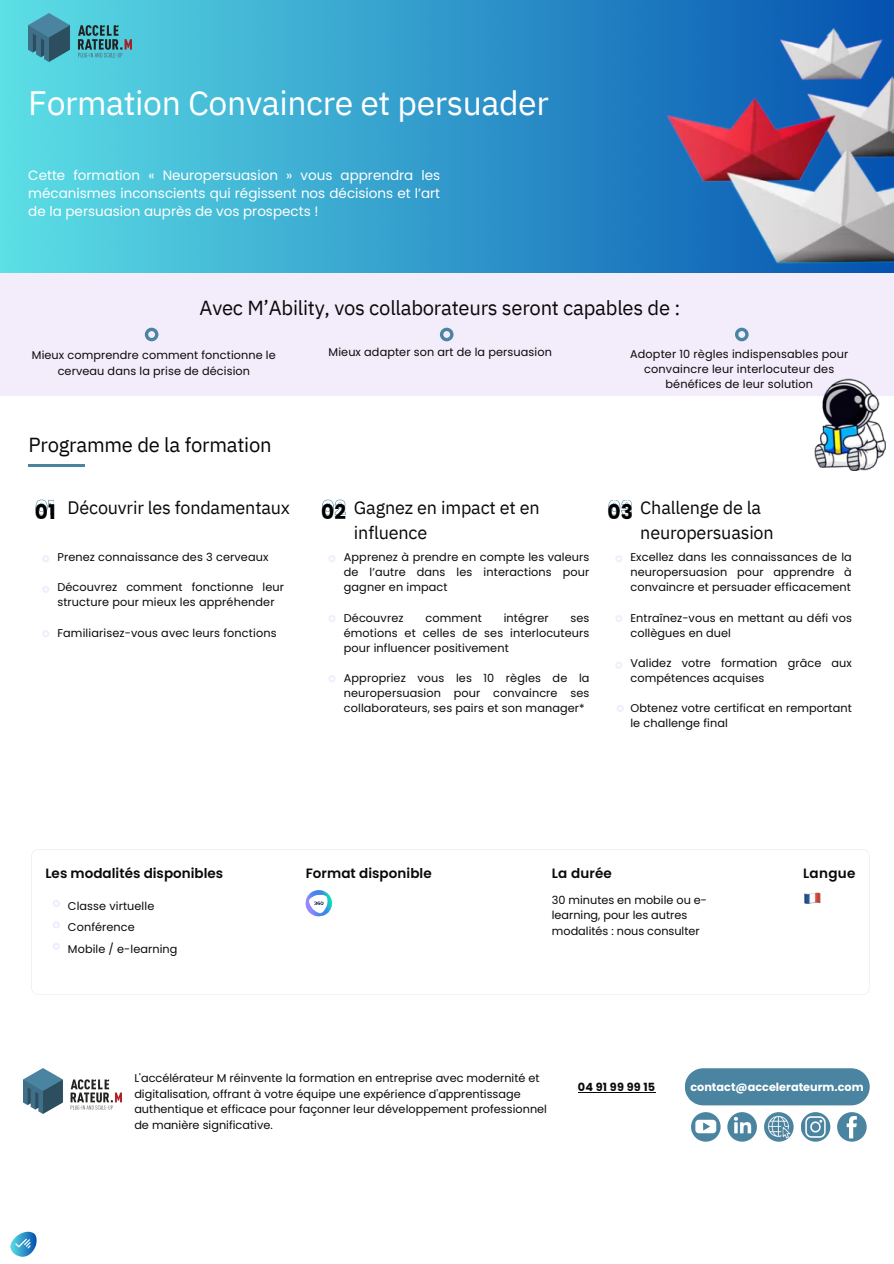
<style>
.page{position:relative;width:894px;height:1264px;background:#fff}
.page>*{position:absolute;margin:0;border:0;box-sizing:border-box;transform-origin:0 0}
.t1{font:33.75px "IBM Plex Sans";letter-spacing:-.015em;color:#fff}
.t2{font:20.25px "IBM Plex Sans";letter-spacing:-.015em;color:#0a0909}
.t3{font:700 20.25px "Poppins";color:#000}
.t4{font:18px/24.8px "IBM Plex Sans";letter-spacing:-.01em;color:#0a0909}
.t5{font:13.5px/18px "Poppins";color:#fff;text-align:justify}
.t6{font:600 13.5px "Poppins";letter-spacing:.005em;color:#0a0909}
.t7{font:11.25px/15px "Poppins";letter-spacing:.01em;color:#0a0909}
.t8{font:700 11.25px "Poppins";color:#fff}
.t9{font:700 11.25px "Poppins";letter-spacing:.015em;color:#0a0909}
</style>
<div class="page">
<div style="left:0;top:0;width:893px;height:358px;background:linear-gradient(to right,#5cdfe5,#0552b0)"></div>
<div style="left:0;top:274px;width:893px;height:122px;background:#f3edfb"></div>
<svg style="left:145px;top:328px;width:13px;height:13px"></svg>
<svg style="left:440px;top:328px;width:13px;height:13px"></svg>
<svg style="left:735px;top:328px;width:13px;height:13px"></svg>
<hr style="left:28px;top:464px;width:57px;height:3px;background:#4b84a0">
<svg style="left:32px;top:849px;width:836px;height:145px"></svg>
<svg style="left:305px;top:890px;width:27px;height:26px"></svg>
<img style="left:802px;top:892px;width:17px;height:11px">
<svg style="left:51px;top:898px;width:10px;height:10px"></svg>
<svg style="left:51px;top:920px;width:10px;height:9px"></svg>
<svg style="left:51px;top:941px;width:10px;height:10px"></svg>
<svg style="left:10px;top:1231px;width:27px;height:25px"></svg>
<img style="left:814px;top:378px;width:71px;height:92px">
<div style="left:684px;top:1068px;width:185px;height:37px;background:#4b84a0"></div>
<img style="left:24px;top:1068px;width:98px;height:45px">
<svg style="left:690px;top:1112px;width:30px;height:29px"></svg>
<div style="left:727px;top:1112px;width:29px;height:29px;background:#4b84a0;border-radius:50%"></div>
<svg style="left:763px;top:1112px;width:30px;height:29px"></svg>
<svg style="left:800px;top:1112px;width:30px;height:29px"></svg>
<img style="left:805px;top:1116px;width:20px;height:21px">
<svg style="left:695px;top:1119px;width:21px;height:14px"></svg>
<img style="left:767px;top:1115px;width:23px;height:23px">
<div style="left:836px;top:1112px;width:30px;height:29px;background:#4b84a0;border-radius:50%"></div>
<svg style="left:846px;top:1116px;width:10px;height:22px"></svg>
<img style="left:733px;top:1116px;width:18px;height:18px">
<img style="left:29px;top:14px;width:102px;height:47px">
<svg style="left:36px;top:499px;width:18px;height:16px"></svg>
<svg style="left:322px;top:499px;width:23px;height:16px"></svg>
<svg style="left:608px;top:500px;width:24px;height:15px"></svg>
<svg style="left:42px;top:555px;width:7px;height:7px"></svg>
<svg style="left:328px;top:555px;width:7px;height:7px"></svg>
<svg style="left:329px;top:615px;width:6px;height:7px"></svg>
<svg style="left:615px;top:555px;width:7px;height:7px"></svg>
<svg style="left:615px;top:615px;width:7px;height:7px"></svg>
<svg style="left:42px;top:586px;width:7px;height:7px"></svg>
<svg style="left:42px;top:630px;width:7px;height:7px"></svg>
<svg style="left:328px;top:675px;width:7px;height:7px"></svg>
<svg style="left:615px;top:662px;width:7px;height:7px"></svg>
<svg style="left:617px;top:705px;width:6px;height:7px"></svg>
<img style="left:654px;top:10px;width:239px;height:264px">
<hr style="left:577px;top:1091px;width:78px;height:1px;background:#0a0909">
<h2 class="t1" style="left:28px;top:81px;width:521px">Formation Convaincre et persuader</h2>
<h3 class="t5" style="left:28px;top:167px;width:413px">Cette formation « Neuropersuasion » vous apprendra les mécanismes inconscients qui régissent nos décisions et l’art de la persuasion auprès de vos prospects !</h3>
<p class="t2" style="left:199px;top:294px;width:482px">Avec M’Ability, vos collaborateurs seront capables de :</p>
<p class="t7" style="left:32px;top:347px;width:245px;line-height:15.8px;text-align:center">Mieux comprendre comment fonctionne le cerveau dans la prise de décision</p>
<p class="t2" style="left:28px;top:431px;width:244px">Programme de la formation</p>
<p class="t7" style="left:328px;top:345px;width:225px">Mieux adapter son art de la persuasion</p>
<h1 class="t7" style="left:630px;top:346px;width:220px;text-align:center">Adopter 10 règles indispensables pour convaincre leur interlocuteur des bénéfices de leur solution</h1>
<p class="t3" style="left:35px;top:497px;width:22px">01</p>
<h6 class="t4" style="left:68px;top:495px;width:224px">Découvrir les fondamentaux</h6>
<p class="t3" style="left:321px;top:497px;width:26px">02</p>
<p class="t4" style="left:354px;top:495px;width:187px">Gagnez en impact et en</p>
<p class="t3" style="left:607px;top:497px;width:27px">03</p>
<p class="t4" style="left:354px;top:519px;width:75px">influence</p>
<h6 class="t4" style="left:640px;top:495px;width:135px">Challenge de la neuropersuasion</h6>
<p class="t7" style="left:57px;top:550px;width:212px">Prenez connaissance des 3 cerveaux</p>
<p class="t7" style="left:57px;top:580px;width:228px">Découvrez comment fonctionne leur structure pour mieux les appréhender</p>
<h4 class="t7" style="left:57px;top:625px;width:220px">Familiarisez-vous avec leurs fonctions</h4>
<p class="t7" style="left:344px;top:550px;width:247px;text-align:justify">Apprenez à prendre en compte les valeurs de l’autre dans les interactions pour gagner en impact</p>
<p class="t7" style="left:344px;top:610px;width:61px">Découvrez</p>
<p class="t7" style="left:425px;top:610px;width:58px">comment</p>
<p class="t7" style="left:503px;top:610px;width:46px">intégrer</p>
<p class="t7" style="left:344px;top:610px;width:247px;text-align:justify;text-indent:227px">ses émotions et celles de ses interlocuteurs pour influencer positivement</p>
<p class="t7" style="left:344px;top:670px;width:247px;text-align:justify">Appropriez vous les 10 règles de la neuropersuasion pour convaincre ses collaborateurs, ses pairs et son manager*</p>
<h4 class="t7" style="left:630px;top:550px;width:223px;text-align:justify">Excellez dans les connaissances de la neuropersuasion pour apprendre à convaincre et persuader efficacement</h4>
<h4 class="t7" style="left:630px;top:610px;width:223px">Entraînez-vous en mettant au défi vos collègues en duel</h4>
<p class="t7" style="left:630px;top:655px;width:223px">Validez votre formation grâce aux compétences acquises</p>
<h4 class="t7" style="left:630px;top:700px;width:223px">Obtenez votre certificat en remportant le challenge final</h4>
<p class="t6" style="left:45px;top:863px;width:179px">Les modalités disponibles</p>
<p class="t7" style="left:68px;top:895px;width:88px;line-height:21.3px">Classe virtuelle<br>Conférence</p>
<p class="t7" style="left:68px;top:941px;width:111px">Mobile / e-learning</p>
<p class="t6" style="left:305px;top:863px;width:127px">Format disponible</p>
<h3 class="t6" style="left:551px;top:863px;width:62px">La durée</h3>
<p class="t6" style="left:802px;top:863px;width:54px">Langue</p>
<p class="t7" style="left:551px;top:891px;width:157px;line-height:15.8px">30 minutes en mobile ou e&shy;learning, pour les autres modalités : nous consulter</p>
<h3 class="t7" style="left:134px;top:1069px;width:414px;line-height:15.8px">L'accélérateur M réinvente la formation en entreprise avec modernité et digitalisation, offrant à votre équipe une expérience d'apprentissage authentique et efficace pour façonner leur développement professionnel de manière significative.</h3>
<p class="t9" style="left:577px;top:1078px;width:79px">04 91 99 99 15</p>
<p class="t8" style="left:690px;top:1078px;width:175px">contact@accelerateurm.com</p>
</div>
